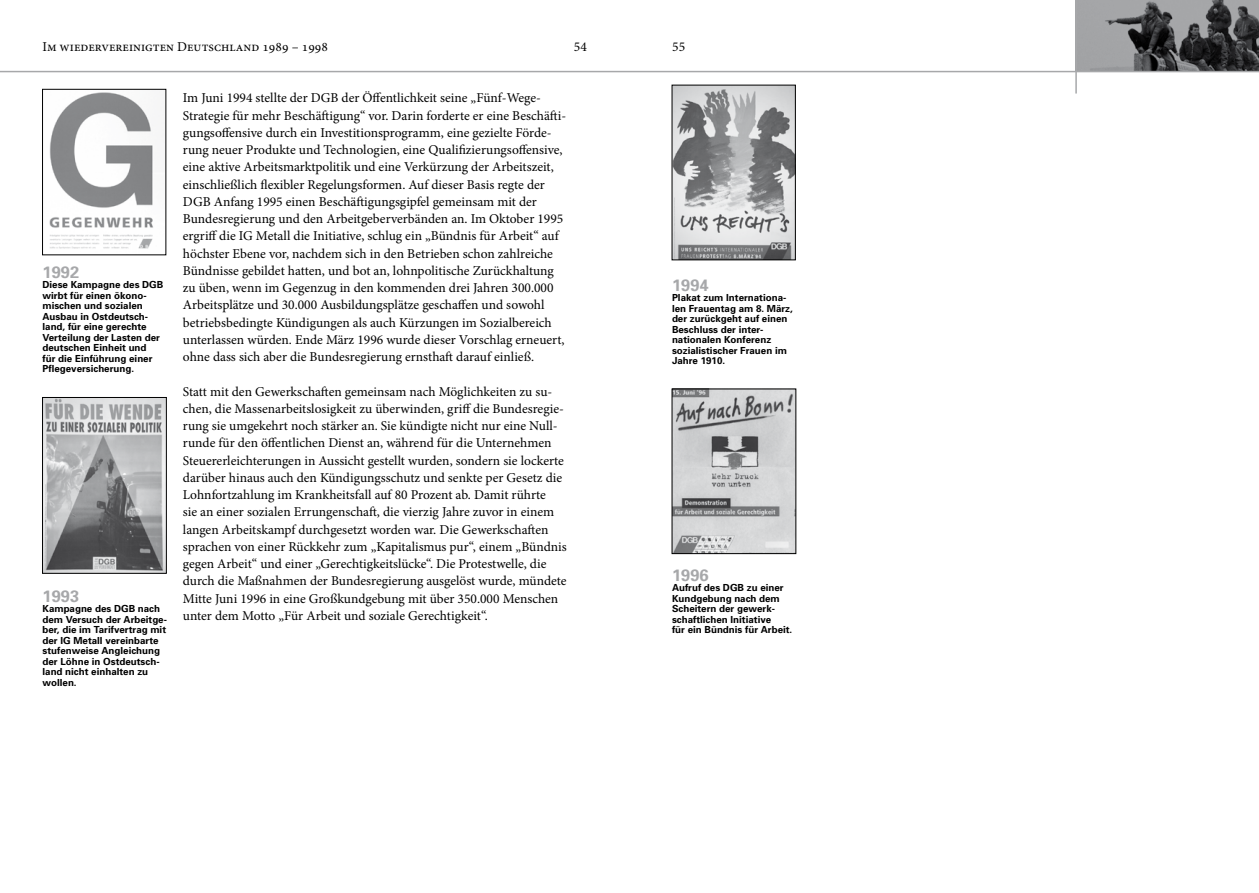
<style>
.page{position:relative;width:1259px;height:893px;background:#fff}
.page>*{position:absolute;margin:0;border:0;box-sizing:border-box;transform-origin:0 0}
.t1{font:700 16.5px "Univers";color:#a7a8aa}
.t2{font:13.5px/17.2px "Minion Pro";color:#000}
.t3{font:700 9.75px/10.5px "Univers";color:#000}
</style>
<div class="page">
<svg style="left:1076px;top:0;width:183px;height:71px;background:#696a6c"></svg>
<hr style="left:1075px;top:0;width:1px;height:94px;background:#a7a8aa">
<img style="left:674px;top:87px;width:119px;height:171px">
<img style="left:674px;top:391px;width:120px;height:161px">
<hr style="left:0;top:71px;width:1259px;height:1px;background:#a7a8aa">
<img style="left:49px;top:92px;width:104px;height:157px">
<div style="left:42px;top:89px;width:124px;height:166px;border:1px solid #000"></div>
<img style="left:44px;top:399px;width:121px;height:172px">
<div style="left:42px;top:397px;width:125px;height:176px;border:1px solid #000"></div>
<p class="t2" style="left:43px;top:38px;width:287px">Im wiedervereinigten Deutschland 1989 – 1998</p>
<p class="t2" style="left:183px;top:89px;width:385px">Im Juni 1994 stellte der DGB der Öffentlichkeit seine „Fünf-Wege-Strategie für mehr Beschäftigung“ vor. Darin forderte er eine Beschäfti&shy;gungsoffensive durch ein Investitionsprogramm, eine gezielte Förde&shy;rung neuer Produkte und Technologien, eine Qualifizierungsoffensive, eine aktive Arbeitsmarktpolitik und eine Verkürzung der Arbeitszeit, einschließlich flexibler Regelungsformen. Auf dieser Basis regte der DGB Anfang 1995 einen Beschäftigungsgipfel gemeinsam mit der Bundesregierung und den Arbeitgeberverbänden an. Im Oktober 1995 ergriff die IG Metall die Initiative, schlug ein „Bündnis für Arbeit“ auf höchster Ebene vor, nachdem sich in den Betrieben schon zahlreiche Bündnisse gebildet hatten, und bot an, lohnpolitische Zurückhaltung zu üben, wenn im Gegenzug in den kommenden drei Jahren 300.000<br>Arbeitsplätze und 30.000 Ausbildungsplätze geschaffen und sowohl betriebsbedingte Kündigungen als auch Kürzungen im Sozialbereich unterlassen würden. Ende März 1996 wurde dieser Vorschlag erneuert, ohne dass sich aber die Bundesregierung ernsthaft darauf einließ.</p>
<p class="t2" style="left:183px;top:383px;width:385px">Statt mit den Gewerkschaften gemeinsam nach Möglichkeiten zu su&shy;chen, die Massenarbeitslosigkeit zu überwinden, griff die Bundesregie&shy;rung sie umgekehrt noch stärker an. Sie kündigte nicht nur eine Null&shy;runde für den öffentlichen Dienst an, während für die Unternehmen Steuererleichterungen in Aussicht gestellt wurden, sondern sie lockerte darüber hinaus auch den Kündigungsschutz und senkte per Gesetz die Lohnfortzahlung im Krankheitsfall auf 80 Prozent ab. Damit rührte<br>sie an einer sozialen Errungenschaft, die vierzig Jahre zuvor in einem langen Arbeitskampf durchgesetzt worden war. Die Gewerkschaften sprachen von einer Rückkehr zum „Kapitalismus pur“, einem „Bündnis gegen Arbeit“ und einer „Gerechtigkeitslücke“. Die Protestwelle, die durch die Maßnahmen der Bundesregierung ausgelöst wurde, mündete Mitte Juni 1996 in eine Großkundgebung mit über 350.000 Menschen unter dem Motto „Für Arbeit und soziale Gerechtigkeit“.</p>
<p class="t1" style="left:43px;top:261px;width:38px">1992</p>
<p class="t3" style="left:43px;top:279px;width:122px">Diese Kampagne des DGB wirbt für einen ökono&shy;mischen und sozialen<br>Ausbau in Ostdeutsch&shy;land, für eine gerechte<br>Verteilung der Lasten der deutschen Einheit und<br>für die Einführung einer<br>Pflegeversicherung.</p>
<p class="t1" style="left:43px;top:585px;width:38px">1993</p>
<p class="t3" style="left:43px;top:603px;width:126px">Kampagne des DGB nach dem Versuch der Arbeitge&shy;ber, die im Tarifvertrag mit der IG Metall vereinbarte stufenweise Angleichung der Löhne in Ostdeutsch&shy;land nicht einhalten zu wollen.</p>
<p class="t2" style="left:574px;top:38px;width:15px">54</p>
<p class="t2" style="left:672px;top:38px;width:15px">55</p>
<p class="t1" style="left:672px;top:274px;width:38px">1994</p>
<p class="t3" style="left:672px;top:292px;width:122px">Plakat zum Internationa&shy;len Frauentag am 8. März, der zurückgeht auf einen<br>Beschluss der inter&shy;nationalen Konferenz sozialistischer Frauen im<br>Jahre 1910.</p>
<p class="t1" style="left:672px;top:564px;width:38px">1996</p>
<p class="t3" style="left:672px;top:582px;width:122px">Aufruf des DGB zu einer<br>Kundgebung nach dem<br>Scheitern der gewerk&shy;schaftlichen Initiative<br>für ein Bündnis für Arbeit.</p>
</div>
